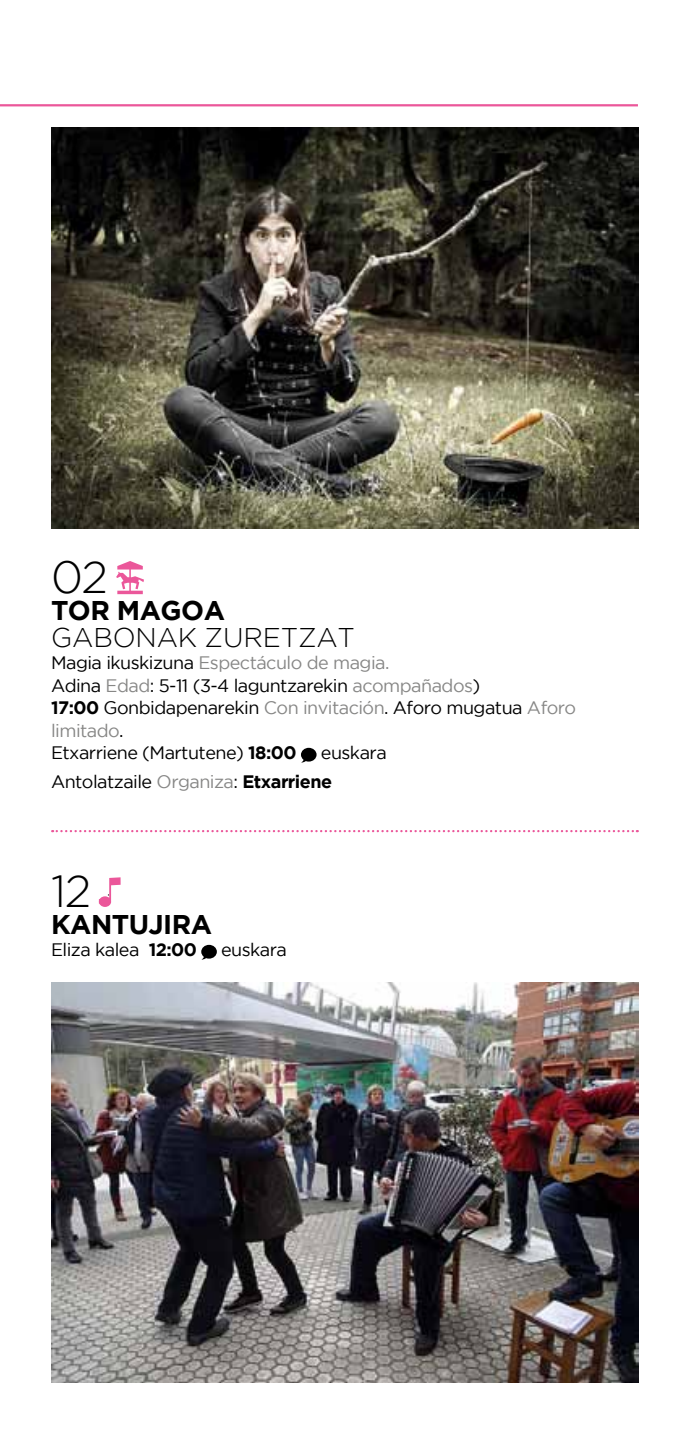
<style>
.page{position:relative;width:689px;height:1436px;background:#fff}
.page>*{position:absolute;margin:0;border:0;box-sizing:border-box;transform-origin:0 0}
.t1{font:300 45px "Gotham";color:#000}
.t2{font:700 27px "Gotham";letter-spacing:-.02em;color:#000}
.t3{font:300 27px "Gotham";letter-spacing:-.005em;color:#000}
.t4{font:18px/22.5px "Gotham";letter-spacing:-.03em;color:#000}
.s1{color:#878786}
.s2{font-weight:700}
</style>
<div class="page">
<hr style="left:0;top:104px;width:638px;height:2px;background:#eb579a">
<svg style="left:52px;top:830px;width:586px;height:2px"></svg>
<svg style="left:116px;top:561px;width:28px;height:33px"></svg>
<svg style="left:301px;top:747px;width:15px;height:15px"></svg>
<svg style="left:99px;top:877px;width:22px;height:29px"></svg>
<svg style="left:201px;top:944px;width:16px;height:15px"></svg>
<img style="left:51px;top:128px;width:587px;height:400px">
<img style="left:51px;top:982px;width:587px;height:400px">
<h1 class="t1" style="left:51px;top:552px;width:59px">02</h1>
<h2 class="t2" style="left:51px;top:594px;width:175px">TOR MAGOA</h2>
<h2 class="t3" style="left:51px;top:622px;width:305px">GABONAK ZURETZAT</h2>
<p class="t4" style="left:51px;top:651px;width:527px">Magia ikuskizuna <span class="s1">Espectáculo de magia.<br></span>Adina <span class="s1">Edad</span>: 5-11 (3-4 laguntzarekin <span class="s1">acompañados</span>)<br><span class="s2">17:00</span> Gonbidapenarekin <span class="s1">Con invitación</span>. Aforo mugatua <span class="s1">Aforo limitado</span>.<br>Etxarriene (Martutene) <span class="s2">18:00</span></p>
<p class="t4" style="left:51px;top:738px;width:337px;line-height:28.8px;text-indent:270px">euskara<br>Antolatzaile <span class="s1">Organiza</span>: <span class="s2">Etxarriene</span></p>
<h1 class="t1" style="left:51px;top:866px;width:42px">12</h1>
<h2 class="t2" style="left:51px;top:908px;width:163px">KANTUJIRA</h2>
<p class="t4" style="left:51px;top:938px;width:147px">Eliza kalea <span class="s2">12:00</span></p>
<p class="t4" style="left:221px;top:938px;width:67px">euskara</p>
</div>
